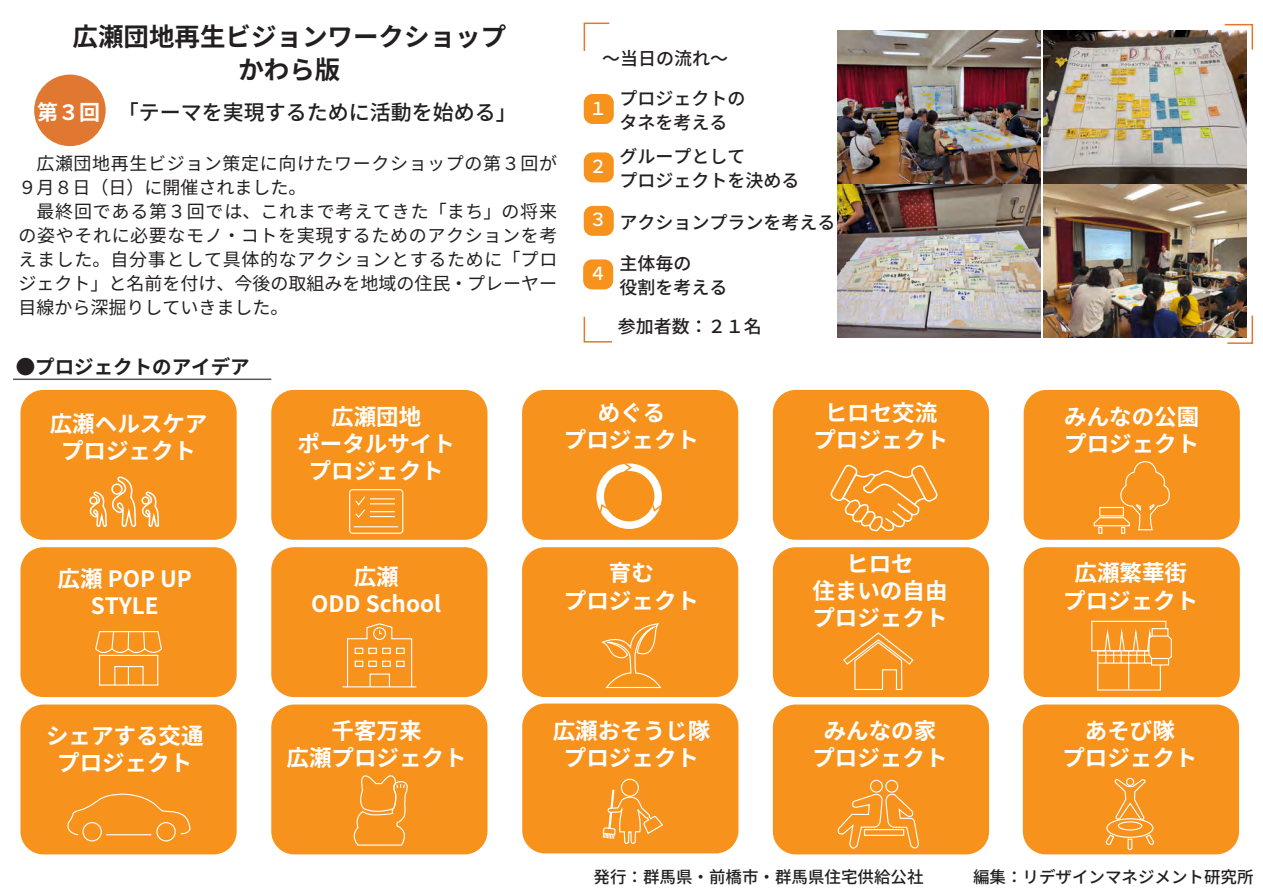
<style>
.page{position:relative;width:1263px;height:893px;background:#fff}
.page>*{position:absolute;margin:0;border:0;box-sizing:border-box;transform-origin:0 0}
.t1{font:700 25.5px/33px "Source Han Sans JP";color:#231f20;text-align:center}
.t2{font:700 22.5px/27px "Source Han Sans JP";color:#fff;text-align:center}
.t3{font:500 21px "Source Han Sans JP";color:#231f20}
.t4{font:700 21px "Source Han Sans JP";color:#fff}
.t5{font:700 19.5px "Source Han Sans JP";color:#231f20}
.t6{font:18px/24px "Source Han Sans JP";letter-spacing:.035em;color:#231f20}
.t7{font:500 18px/24px "Source Han Sans JP";color:#231f20}
.t8{font:500 18px "Source Han Sans JP";color:#fff}
.t9{font:500 16.5px "Source Han Sans JP";color:#231f20}
.s1{color:#fff}
</style>
<div class="page">
<svg style="left:583px;top:22px;width:27px;height:29px"></svg>
<svg style="left:1224px;top:23px;width:30px;height:27px"></svg>
<svg style="left:1227px;top:315px;width:27px;height:29px"></svg>
<svg style="left:583px;top:316px;width:29px;height:27px"></svg>
<div style="left:34px;top:75px;width:72px;height:71px;background:#e17831;border-radius:50%"></div>
<img style="left:1043px;top:185px;width:204px;height:153px">
<div style="left:584px;top:94px;width:30px;height:30px;background:#f7931d;border-radius:9px"></div>
<div style="left:584px;top:152px;width:30px;height:30px;background:#f7931d;border-radius:9px"></div>
<div style="left:584px;top:206px;width:30px;height:30px;background:#f7931d;border-radius:9px"></div>
<div style="left:583px;top:259px;width:30px;height:30px;background:#f7931d;border-radius:9px"></div>
<div style="left:20px;top:390px;width:217px;height:150px;background:#f7931d;border-radius:23px"></div>
<div style="left:89px;top:496px;width:9px;height:9px;border:2px solid #fff;border-radius:50%"></div>
<svg style="left:90px;top:476px;width:70px;height:51px"></svg>
<div style="left:20px;top:547px;width:217px;height:150px;background:#f7931d;border-radius:23px"></div>
<div style="left:99px;top:655px;width:59px;height:31px;border:1px solid #fff"></div>
<div style="left:114px;top:666px;width:30px;height:20px;border:1px solid #fff"></div>
<svg style="left:95px;top:631px;width:67px;height:26px"></svg>
<svg style="left:128px;top:667px;width:1px;height:18px"></svg>
<div style="left:20px;top:704px;width:217px;height:150px;background:#f7931d;border-radius:23px"></div>
<svg style="left:67px;top:793px;width:124px;height:43px"></svg>
<hr style="left:106px;top:834px;width:45px;height:1px;background:#fff">
<div style="left:82px;top:822px;width:20px;height:19px;border:1px solid #fff;border-radius:50%"></div>
<div style="left:156px;top:822px;width:20px;height:19px;border:1px solid #fff;border-radius:50%"></div>
<div style="left:271px;top:390px;width:216px;height:150px;background:#f7931d;border-radius:23px"></div>
<div style="left:349px;top:489px;width:54px;height:45px;border:1px solid #fff;border-radius:3px"></div>
<svg style="left:355px;top:496px;width:40px;height:22px"></svg>
<hr style="left:354px;top:526px;width:44px;height:1px;background:#fff">
<div style="left:271px;top:547px;width:216px;height:150px;background:#f7931d;border-radius:23px"></div>
<svg style="left:342px;top:623px;width:74px;height:65px"></svg>
<div style="left:271px;top:704px;width:216px;height:150px;background:#f7931d;border-radius:23px"></div>
<svg style="left:353px;top:775px;width:55px;height:71px"></svg>
<div style="left:522px;top:390px;width:216px;height:150px;background:#f7931d;border-radius:23px"></div>
<div style="left:596px;top:463px;width:66px;height:66px;border:8px solid #fff;border-radius:50%"></div>
<svg style="left:619px;top:463px;width:14px;height:11px"></svg>
<svg style="left:649px;top:498px;width:13px;height:15px"></svg>
<svg style="left:598px;top:503px;width:16px;height:15px"></svg>
<div style="left:522px;top:547px;width:216px;height:150px;background:#f7931d;border-radius:23px"></div>
<svg style="left:602px;top:624px;width:60px;height:65px"></svg>
<div style="left:522px;top:703px;width:216px;height:150px;background:#f7931d;border-radius:23px"></div>
<div style="left:621px;top:779px;width:18px;height:18px;border:1px solid #fff;border-radius:50%"></div>
<svg style="left:602px;top:789px;width:61px;height:65px"></svg>
<div style="left:773px;top:390px;width:216px;height:150px;background:#f7931d;border-radius:23px"></div>
<svg style="left:829px;top:464px;width:110px;height:76px"></svg>
<div style="left:773px;top:547px;width:216px;height:150px;background:#f7931d;border-radius:23px"></div>
<svg style="left:843px;top:632px;width:71px;height:58px"></svg>
<div style="left:773px;top:704px;width:216px;height:150px;background:#f7931d;border-radius:23px"></div>
<div style="left:870px;top:780px;width:13px;height:13px;border:1px solid #fff;border-radius:50%"></div>
<div style="left:885px;top:780px;width:13px;height:13px;border:1px solid #fff;border-radius:50%"></div>
<svg style="left:837px;top:789px;width:82px;height:60px"></svg>
<div style="left:864px;top:829px;width:40px;height:7px;border:1px solid #fff"></div>
<div style="left:1024px;top:390px;width:216px;height:150px;background:#f7931d;border-radius:23px"></div>
<svg style="left:1093px;top:461px;width:77px;height:73px"></svg>
<hr style="left:13px;top:379px;width:258px;height:1px;background:#57585a">
<img style="left:837px;top:185px;width:204px;height:153px">
<img style="left:837px;top:30px;width:204px;height:153px">
<img style="left:1043px;top:30px;width:204px;height:153px">
<div style="left:1024px;top:547px;width:216px;height:150px;background:#f7931d;border-radius:23px"></div>
<svg style="left:1091px;top:620px;width:81px;height:71px"></svg>
<div style="left:1023px;top:704px;width:216px;height:150px;background:#f7931d;border-radius:23px"></div>
<svg style="left:1114px;top:778px;width:32px;height:44px"></svg>
<div style="left:1126px;top:778px;width:8px;height:8px;border:1px solid #fff;border-radius:50%"></div>
<div style="left:1118px;top:821px;width:24px;height:9px;border:1px solid #fff;border-radius:50%"></div>
<div style="left:1106px;top:818px;width:47px;height:20px;border:1px solid #fff;border-radius:50%"></div>
<svg style="left:1105px;top:834px;width:10px;height:11px"></svg>
<svg style="left:1127px;top:838px;width:6px;height:13px"></svg>
<svg style="left:1145px;top:834px;width:10px;height:11px"></svg>
<p class="t1" style="left:73px;top:20px;width:435px">広瀬団地再生ビジョンワークショップかわら版</p>
<p class="t7" style="left:602px;top:47px;width:127px">～当日の流れ～</p>
<p class="t4" style="left:37px;top:100px;width:64px">第３回</p>
<p class="t7" style="left:619px;top:87px;width:127px">プロジェクトのタネを考える</p>
<p class="t8" style="left:589px;top:98px;width:19px">１</p>
<p class="t3" style="left:118px;top:100px;width:400px">「テーマを実現するために活動を始める」</p>
<p class="t6" style="left:18px;top:151px;width:540px">　広瀬団地再生ビジョン策定に向けたワークショップの第３回が<br>９月８日（日）に開催されました。<br>　最終回である第３回では、これまで考えてきた「まち」の将来の姿やそれに必要なモノ・コトを実現するためのアクションを考えました。自分事として具体的なアクションとするために「プロジェクト」と名前を付け、今後の取組みを地域の住民・プレーヤー目線から深掘りしていきました。</p>
<p class="t5" style="left:16px;top:356px;width:235px">●プロジェクトのアイデア</p>
<p class="t7" style="left:619px;top:145px;width:181px">グループとして<br>プロジェクトを決める</p>
<p class="t8" style="left:589px;top:156px;width:19px">２</p>
<p class="t7" style="left:589px;top:210px;width:248px"><span class="s1">３</span> アクションプランを考える</p>
<p class="t7" style="left:619px;top:252px;width:109px">主体毎の<br>役割を考える</p>
<p class="t8" style="left:589px;top:263px;width:19px">４</p>
<p class="t7" style="left:618px;top:315px;width:145px">参加者数：２１名</p>
<p class="t2" style="left:50px;top:411px;width:159px">広瀬ヘルスケアプロジェクト</p>
<p class="t2" style="left:297px;top:404px;width:159px">広瀬団地<br>ポータルサイトプロジェクト</p>
<p class="t2" style="left:564px;top:400px;width:136px">めぐる<br>プロジェクト</p>
<p class="t2" style="left:813px;top:400px;width:136px">ヒロセ交流プロジェクト</p>
<p class="t2" style="left:58px;top:566px;width:136px">広瀬 POP UP<br>STYLE</p>
<p class="t2" style="left:311px;top:563px;width:132px">広瀬<br>ODD School</p>
<p class="t2" style="left:564px;top:560px;width:136px">育む<br>プロジェクト</p>
<p class="t2" style="left:812px;top:551px;width:136px">ヒロセ<br>住まいの自由プロジェクト</p>
<p class="t2" style="left:46px;top:723px;width:159px">シェアする交通プロジェクト</p>
<p class="t2" style="left:287px;top:718px;width:181px">千客万来<br>広瀬プロジェクト</p>
<p class="t2" style="left:553px;top:718px;width:159px">広瀬おそうじ隊プロジェクト</p>
<p class="t2" style="left:812px;top:718px;width:136px">みんなの家プロジェクト</p>
<p class="t2" style="left:1064px;top:403px;width:136px;text-align:left">みんなの公園プロジェクト</p>
<p class="t2" style="left:1063px;top:560px;width:136px">広瀬繁華街プロジェクト</p>
<p class="t2" style="left:1062px;top:718px;width:136px">あそび隊<br>プロジェクト</p>
<p class="t9" style="left:593px;top:868px;width:662px">発行：群馬県・前橋市・群馬県住宅供給公社　　　編集：リデザインマネジメント研究所</p>
</div>
